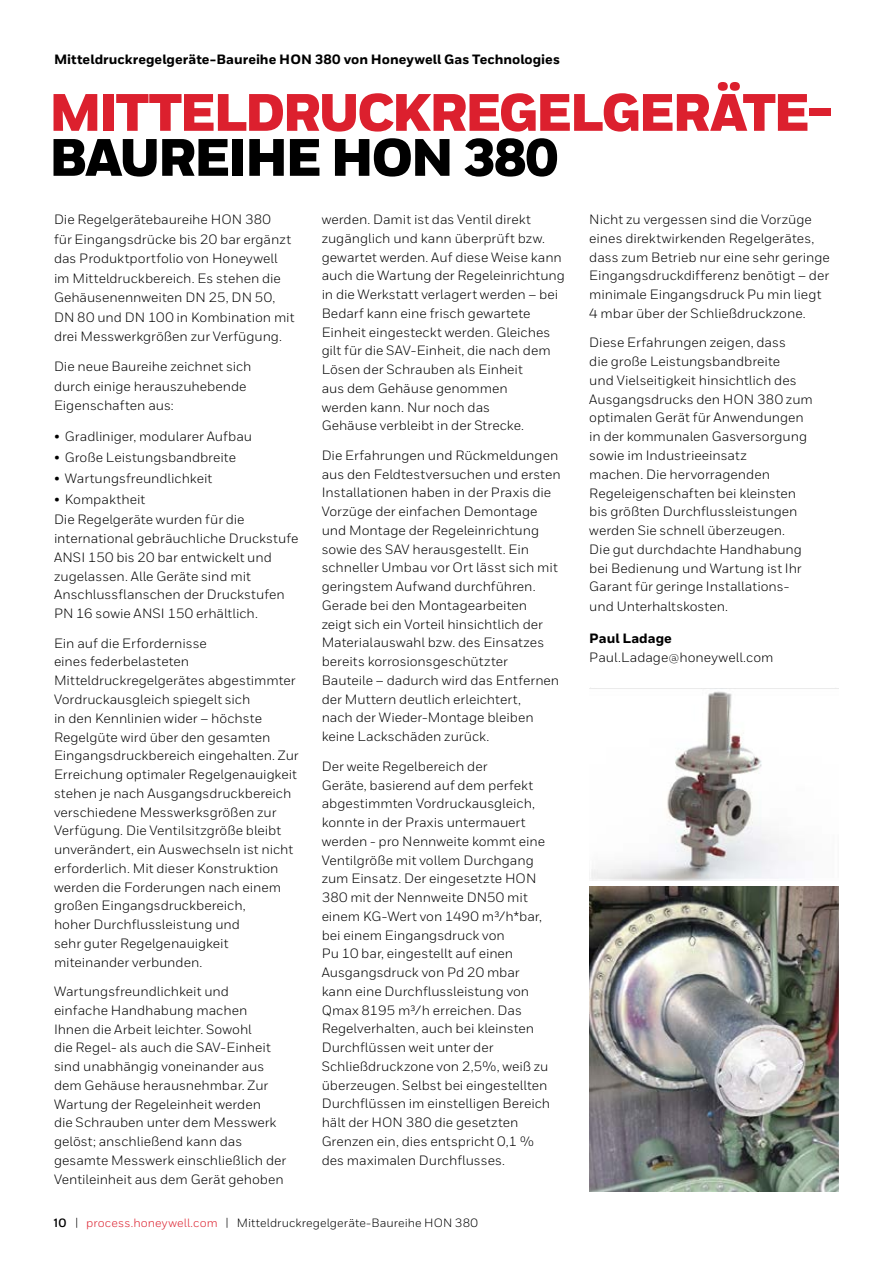
<style>
.page{position:relative;width:893px;height:1263px;background:#fff}
.page>*{position:absolute;margin:0;border:0;box-sizing:border-box;transform-origin:0 0}
.t1{font:900 52.5px "Honeywell Sans";letter-spacing:-.05em;color:#dc202e}
.t2{font:900 52.5px "Honeywell Sans";letter-spacing:-.045em;color:#000}
.t3{font:13.5px/18.8px "Honeywell Sans";color:#000}
.t4{font:800 13.5px "Honeywell Sans";color:#000}
.t5{font:12px "Honeywell Sans";letter-spacing:.005em;color:#000}
.s1{font-weight:700}
.s2{color:#dc202e}
</style>
<div class="page">
<img style="left:589px;top:688px;width:250px;height:192px">
<img style="left:589px;top:886px;width:250px;height:305px">
<p class="t4" style="left:54px;top:52px;width:507px">Mitteldruckregelgeräte-Baureihe HON 380 von Honeywell Gas Technologies</p>
<h1 class="t1" style="left:49px;top:80px;width:786px">MITTELDRUCKREGELGERÄTE-</h1>
<h1 class="t2" style="left:49px;top:125px;width:511px">BAUREIHE HON 380</h1>
<p class="t3" style="left:54px;top:210px;width:242px;line-height:19.5px">Die Regelgerätebaureihe HON 380<br>für Eingangsdrücke bis 20 bar ergänzt das Produktportfolio von Honeywell im Mitteldruckbereich. Es stehen die Gehäusenennweiten DN 25, DN 50, DN 80 und DN 100 in Kombination mit drei Messwerkgrößen zur Verfügung.</p>
<p class="t3" style="left:54px;top:357px;width:199px;line-height:19.5px">Die neue Baureihe zeichnet sich durch einige herauszuhebende<br>Eigenschaften aus:</p>
<p class="t3" style="left:54px;top:427px;width:200px">• Gradliniger, modularer Aufbau</p>
<p class="t3" style="left:54px;top:448px;width:184px">• Große Leistungsbandbreite</p>
<p class="t3" style="left:54px;top:469px;width:160px">• Wartungsfreundlichkeit</p>
<p class="t3" style="left:54px;top:489px;width:192px;line-height:20.4px">• Kompaktheit<br>Die Regelgeräte wurden für die</p>
<p class="t3" style="left:54px;top:529px;width:246px">international gebräuchliche Druckstufe ANSI 150 bis 20 bar entwickelt und zugelassen. Alle Geräte sind mit Anschlussflanschen der Druckstufen PN 16 sowie ANSI 150 erhältlich.</p>
<p class="t3" style="left:54px;top:634px;width:246px">Ein auf die Erfordernisse<br>eines federbelasteten Mitteldruckregelgerätes abgestimmter Vordruckausgleich spiegelt sich<br>in den Kennlinien wider – höchste Regelgüte wird über den gesamten Eingangsdruckbereich eingehalten. Zur Erreichung optimaler Regelgenauigkeit stehen je nach Ausgangsdruckbereich verschiedene Messwerksgrößen zur Verfügung. Die Ventilsitzgröße bleibt unverändert, ein Auswechseln ist nicht erforderlich. Mit dieser Konstruktion werden die Forderungen nach einem großen Eingangsdruckbereich,<br>hoher Durchflussleistung und<br>sehr guter Regelgenauigkeit miteinander verbunden.</p>
<p class="t3" style="left:54px;top:982px;width:234px">Wartungsfreundlichkeit und einfache Handhabung machen Ihnen die Arbeit leichter. Sowohl<br>die Regel- als auch die SAV-Einheit sind unabhängig voneinander aus dem Gehäuse herausnehmbar. Zur Wartung der Regeleinheit werden<br>die Schrauben unter dem Messwerk gelöst; anschließend kann das gesamte Messwerk einschließlich der Ventileinheit aus dem Gerät gehoben</p>
<p class="t3" style="left:322px;top:210px;width:245px">werden. Damit ist das Ventil direkt zugänglich und kann überprüft bzw. gewartet werden. Auf diese Weise kann auch die Wartung der Regeleinrichtung in die Werkstatt verlagert werden – bei Bedarf kann eine frisch gewartete Einheit eingesteckt werden. Gleiches gilt für die SAV-Einheit, die nach dem Lösen der Schrauben als Einheit<br>aus dem Gehäuse genommen<br>werden kann. Nur noch das<br>Gehäuse verbleibt in der Strecke.</p>
<p class="t3" style="left:322px;top:446px;width:241px">Die Erfahrungen und Rückmeldungen aus den Feldtestversuchen und ersten Installationen haben in der Praxis die Vorzüge der einfachen Demontage und Montage der Regeleinrichtung sowie des SAV herausgestellt. Ein schneller Umbau vor Ort lässt sich mit geringstem Aufwand durchführen.<br>Gerade bei den Montagearbeiten<br>zeigt sich ein Vorteil hinsichtlich der Materialauswahl bzw. des Einsatzes bereits korrosionsgeschützter Bauteile – dadurch wird das Entfernen der Muttern deutlich erleichtert,<br>nach der Wieder-Montage bleiben keine Lackschäden zurück.</p>
<p class="t3" style="left:322px;top:757px;width:230px">Der weite Regelbereich der<br>Geräte, basierend auf dem perfekt abgestimmten Vordruckausgleich, konnte in der Praxis untermauert werden - pro Nennweite kommt eine<br>Ventilgröße mit vollem Durchgang zum Einsatz. Der eingesetzte HON<br>380 mit der Nennweite DN50 mit einem KG-Wert von 1490 m³/h*bar, bei einem Eingangsdruck von<br>Pu 10 bar, eingestellt auf einen<br>Ausgangsdruck von Pd 20 mbar kann eine Durchflussleistung von<br>Qmax 8195 m³/h erreichen. Das<br>Regelverhalten, auch bei kleinsten<br>Durchflüssen weit unter der<br>Schließdruckzone von 2,5%, weiß zu überzeugen. Selbst bei eingestellten<br>Durchflüssen im einstelligen Bereich hält der HON 380 die gesetzten<br>Grenzen ein, dies entspricht 0,1 % des maximalen Durchflusses.</p>
<p class="t3" style="left:589px;top:210px;width:242px">Nicht zu vergessen sind die Vorzüge eines direktwirkenden Regelgerätes, dass zum Betrieb nur eine sehr geringe Eingangsdruckdifferenz benötigt – der minimale Eingangsdruck Pu min liegt 4 mbar über der Schließdruckzone.</p>
<p class="t3" style="left:589px;top:333px;width:225px">Diese Erfahrungen zeigen, dass<br>die große Leistungsbandbreite<br>und Vielseitigkeit hinsichtlich des<br>Ausgangsdrucks den HON 380 zum optimalen Gerät für Anwendungen in der kommunalen Gasversorgung sowie im Industrieeinsatz<br>machen. Die hervorragenden<br>Regeleigenschaften bei kleinsten bis größten Durchflussleistungen werden Sie schnell überzeugen.<br>Die gut durchdachte Handhabung bei Bedienung und Wartung ist Ihr<br>Garant für geringe Installations&shy;und Unterhaltskosten.</p>
<p class="t4" style="left:589px;top:630px;width:84px">Paul Ladage</p>
<p class="t3" style="left:589px;top:648px;width:186px">Paul.Ladage@honeywell.com</p>
<p class="t5" style="left:54px;top:1216px;width:426px"><span class="s1">10</span> | <span class="s2">process.honeywell.com</span> | Mitteldruckregelgeräte-Baureihe HON 380</p>
</div>
